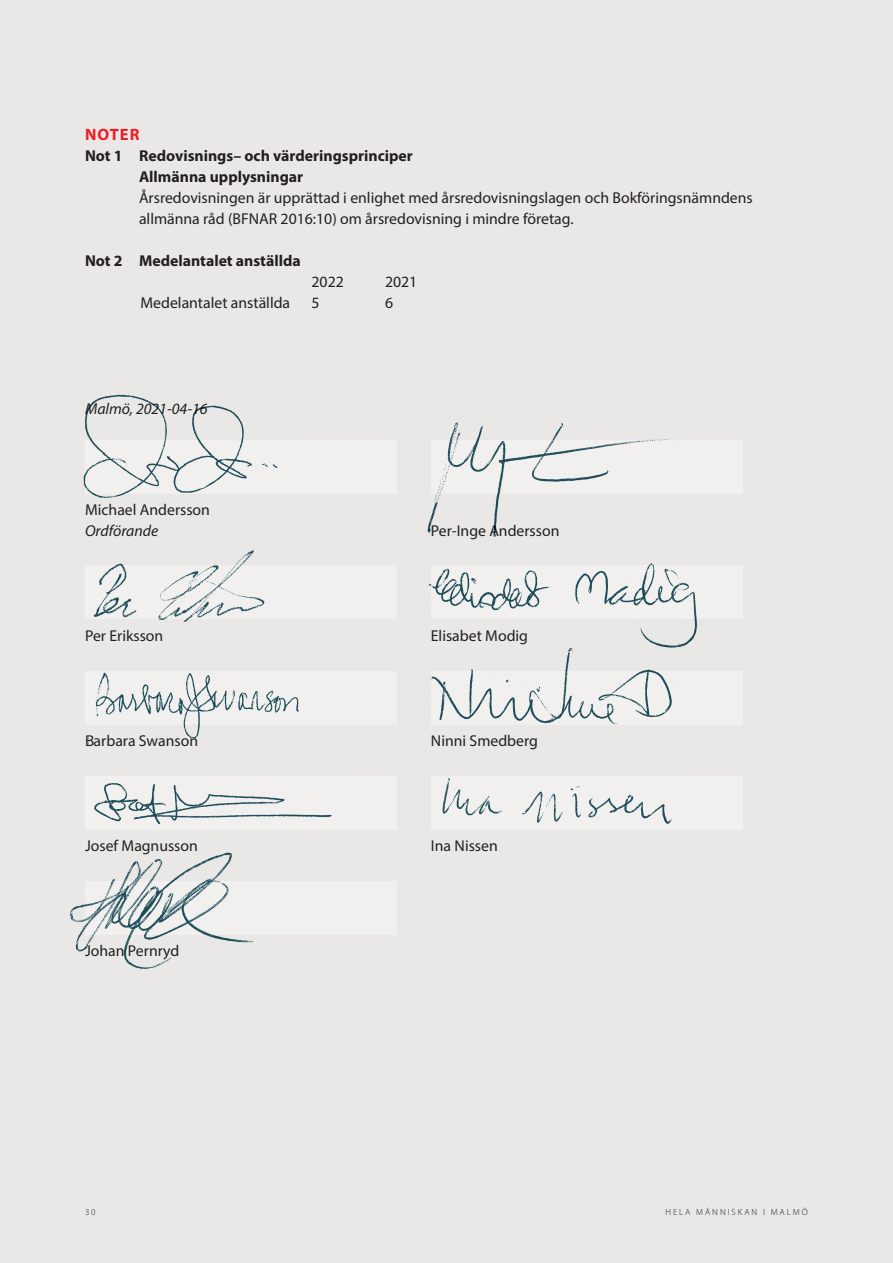
<style>
.page{position:relative;width:893px;height:1263px;background:#e9e8e7}
.page>*{position:absolute;margin:0;border:0;box-sizing:border-box;transform-origin:0 0}
.Rubrik_2{font:700 16.5px "Myriad Pro";letter-spacing:.06em;color:#ee1d23}
.Brödtext{font:15.75px/21px "Myriad Pro";color:#231f20}
.Brödtext-2{font:700 15.75px "Myriad Pro";color:#231f20}
.Brödtext-3{font:italic 15.75px "Myriad Pro";color:#231f20}
.t1{font:300 9px "Myriad Pro";letter-spacing:.22em;color:#231f20}
</style>
<div class="page">
<div style="left:85px;top:671px;width:311px;height:53px;background:#f0f0ef"></div>
<div style="left:431px;top:671px;width:311px;height:53px;background:#f0f0ef"></div>
<div style="left:85px;top:881px;width:311px;height:54px;background:#f0f0ef"></div>
<div style="left:85px;top:566px;width:311px;height:53px;background:#f0f0ef"></div>
<div style="left:431px;top:566px;width:311px;height:53px;background:#f0f0ef"></div>
<div style="left:85px;top:776px;width:311px;height:53px;background:#f1f0ee"></div>
<div style="left:431px;top:776px;width:311px;height:53px;background:#f0f0ef"></div>
<div style="left:431px;top:440px;width:311px;height:53px;background:#f0f0ef"></div>
<div style="left:85px;top:440px;width:311px;height:53px;background:#f0f0ef"></div>
<img style="left:95px;top:672px;width:204px;height:67px">
<img style="left:429px;top:558px;width:270px;height:89px">
<img style="left:92px;top:550px;width:178px;height:72px">
<img style="left:94px;top:783px;width:238px;height:42px">
<img style="left:70px;top:852px;width:184px;height:117px">
<img style="left:427px;top:417px;width:249px;height:120px">
<img style="left:81px;top:393px;width:197px;height:105px">
<img style="left:427px;top:643px;width:253px;height:81px">
<img style="left:442px;top:778px;width:230px;height:46px">
<p class="Rubrik_2" style="left:85px;top:124px;width:56px">NOTER</p>
<p class="Brödtext-2" style="left:85px;top:145px;width:329px">Not 1 Redovisnings– och värderingsprinciper</p>
<p class="Brödtext-2" style="left:139px;top:166px;width:166px">Allmänna upplysningar</p>
<p class="Brödtext" style="left:139px;top:187px;width:615px">Årsredovisningen är upprättad i enlighet med årsredovisningslagen och Bokföringsnämndens allmänna råd (BFNAR 2016:10) om årsredovisning i mindre företag.</p>
<p class="Brödtext-2" style="left:85px;top:250px;width:217px">Not 2 Medelantalet anställda</p>
<p class="Brödtext" style="left:312px;top:271px;width:34px">2022</p>
<p class="Brödtext" style="left:385px;top:271px;width:34px">2021</p>
<p class="Brödtext" style="left:141px;top:292px;width:151px">Medelantalet anställda</p>
<p class="Brödtext" style="left:312px;top:292px;width:10px">5</p>
<p class="Brödtext" style="left:385px;top:292px;width:10px">6</p>
<p class="Brödtext-3" style="left:85px;top:399px;width:124px">Malmö, 2021-04-16</p>
<p class="Brödtext" style="left:85px;top:499px;width:126px">Michael Andersson</p>
<p class="Brödtext-3" style="left:85px;top:521px;width:75px">Ordförande</p>
<p class="Brödtext" style="left:85px;top:625px;width:80px">Per Eriksson</p>
<p class="Brödtext" style="left:85px;top:730px;width:115px">Barbara Swanson</p>
<p class="Brödtext" style="left:85px;top:835px;width:114px">Josef Magnusson</p>
<p class="Brödtext" style="left:85px;top:940px;width:96px">Johan Pernryd</p>
<p class="Brödtext" style="left:431px;top:520px;width:130px">Per-Inge Andersson</p>
<p class="Brödtext" style="left:431px;top:625px;width:99px">Elisabet Modig</p>
<p class="Brödtext" style="left:431px;top:730px;width:109px">Ninni Smedberg</p>
<p class="Brödtext" style="left:431px;top:835px;width:68px">Ina Nissen</p>
<p class="t1" style="left:85px;top:1207px;width:12px">30</p>
<p class="t1" style="left:665px;top:1207px;width:144px">HELA MÄNNISKAN I MALMÖ</p>
</div>
